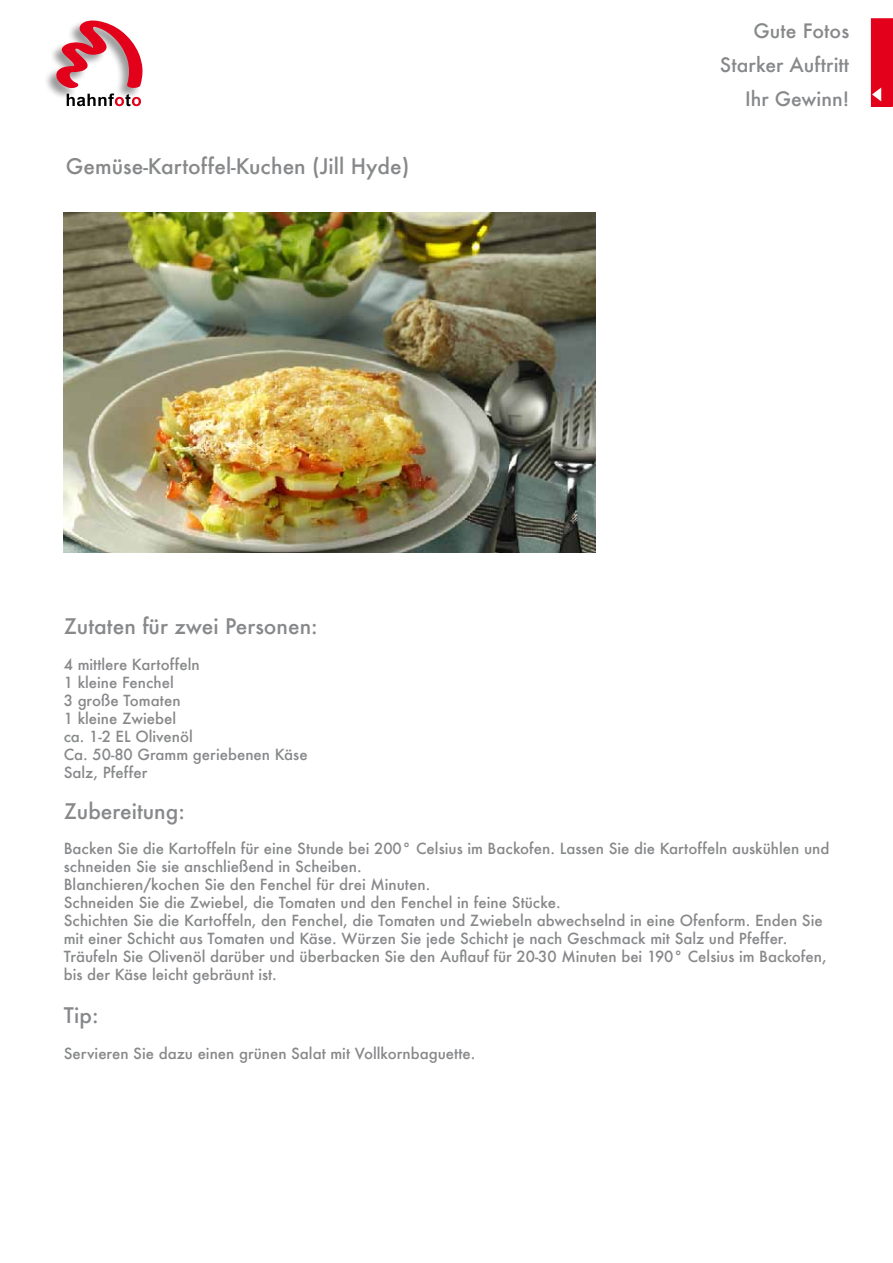
<style>
.page{position:relative;width:893px;height:1263px;background:#fff}
.page>*{position:absolute;margin:0;border:0;box-sizing:border-box;transform-origin:0 0}
.t1{font:500 21px "Futura";color:#87888a}
.t2{font:500 19.5px/34px "Futura";color:#87888a;text-align:right}
.t3{font:500 15px/18px "Futura";color:#87888a}
</style>
<div class="page">
<div style="left:44px;top:20px;width:98px;height:80px;background:#000;opacity:.4"></div>
<svg style="left:56px;top:20px;width:87px;height:86px"></svg>
<div style="left:871px;top:19px;width:21px;height:87px;background:#e2001a"></div>
<div style="left:871px;top:18px;width:22px;height:89px;border:1px solid #e2001a"></div>
<svg style="left:871px;top:86px;width:11px;height:17px"></svg>
<img style="left:64px;top:213px;width:531px;height:340px">
<h1 class="t1" style="left:66px;top:151px;width:345px">Gemüse-Kartoffel-Kuchen (Jill Hyde)</h1>
<h2 class="t2" style="left:720px;top:13px;width:131px">Gute Fotos<br>Starker Auftritt<br>Ihr Gewinn!</h2>
<h1 class="t1" style="left:64px;top:612px;width:255px">Zutaten für zwei Personen:</h1>
<p class="t3" style="left:64px;top:655px;width:245px">4 mittlere Kartoffeln<br>1 kleine Fenchel<br>3 große Tomaten<br>1 kleine Zwiebel<br>ca. 1-2 EL Olivenöl<br>Ca. 50-80 Gramm geriebenen Käse<br>Salz, Pfeffer</p>
<h1 class="t1" style="left:64px;top:797px;width:123px">Zubereitung:</h1>
<p class="t3" style="left:64px;top:839px;width:767px">Backen Sie die Kartoffeln für eine Stunde bei 200° Celsius im Backofen. Lassen Sie die Kartoffeln auskühlen und schneiden Sie sie anschließend in Scheiben.<br>Blanchieren/kochen Sie den Fenchel für drei Minuten.<br>Schneiden Sie die Zwiebel, die Tomaten und den Fenchel in feine Stücke.<br>Schichten Sie die Kartoffeln, den Fenchel, die Tomaten und Zwiebeln abwechselnd in eine Ofenform. Enden Sie mit einer Schicht aus Tomaten und Käse. Würzen Sie jede Schicht je nach Geschmack mit Salz und Pfeffer.<br>Träufeln Sie Olivenöl darüber und überbacken Sie den Auflauf für 20-30 Minuten bei 190° Celsius im Backofen, bis der Käse leicht gebräunt ist.</p>
<h1 class="t1" style="left:64px;top:1000px;width:36px">Tip:</h1>
<p class="t3" style="left:64px;top:1044px;width:413px">Servieren Sie dazu einen grünen Salat mit Vollkornbaguette.</p>
</div>
